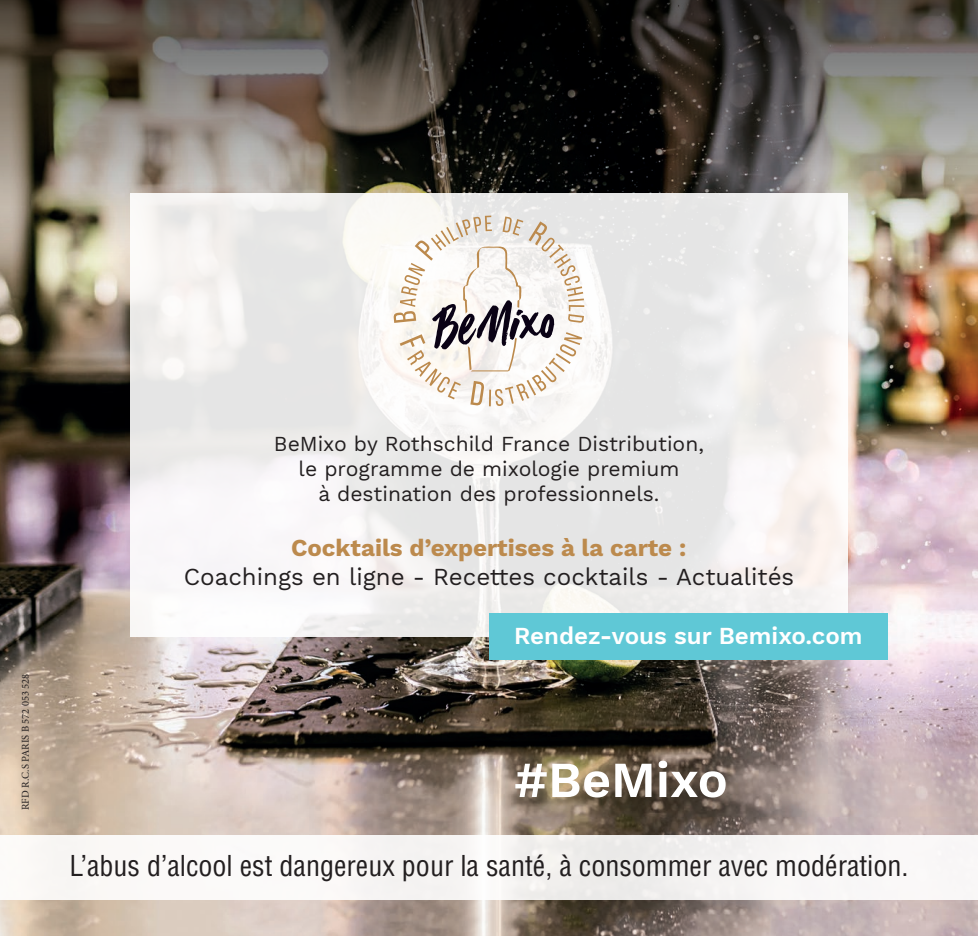
<style>
.page{position:relative;width:978px;height:936px;background:#fff}
.page>*{position:absolute;margin:0;border:0;box-sizing:border-box;transform-origin:0 0}
.t1{font:600 50.4px "Work Sans";color:#fff}
.t2{font:condensed 28.05px "Helvetica";color:#231f20}
.t3{font:24px "Work Sans";color:#231f20}
.t4{font:700 24px "Work Sans";color:#bc8a4d}
.t5{font:600 24px "Work Sans";color:#fff}
.t6{font:21px "Work Sans";color:#231f20}
.t7{font:10.5px "Minion Pro";color:#231f20}
</style>
<div class="page">
<img style="left:0;top:268px;width:978px;height:667px">
<div style="left:0;top:835px;width:978px;height:64px;background:#f8f7f6"></div>
<img style="left:0;top:0;width:978px;height:268px">
<svg style="left:130px;top:193px;width:718px;height:443px"></svg>
<div style="left:489px;top:613px;width:398px;height:47px;background:#5fc8d6"></div>
<svg style="left:394px;top:215px;width:190px;height:191px"></svg>
<p class="t7" style="left:19px;top:810px;width:138px;rotate:-90deg">RFD R.C.S PARIS B 572 053 528</p>
<p class="t6" style="left:274px;top:431px;width:432px">BeMixo by Rothschild France Distribution,</p>
<p class="t6" style="left:299px;top:456px;width:382px">le programme de mixologie premium</p>
<p class="t6" style="left:319px;top:482px;width:342px">à destination des professionnels.</p>
<p class="t4" style="left:291px;top:534px;width:397px">Cocktails d’expertises à la carte :</p>
<p class="t3" style="left:184px;top:562px;width:612px">Coachings en ligne - Recettes cocktails - Actualités</p>
<p class="t5" style="left:514px;top:622px;width:350px">Rendez-vous sur Bemixo.com</p>
<p class="t1" style="left:514px;top:750px;width:215px">#BeMixo</p>
<p class="t2" style="left:69px;top:847px;width:841px">L’abus d’alcool est dangereux pour la santé, à consommer avec modération.</p>
</div>
